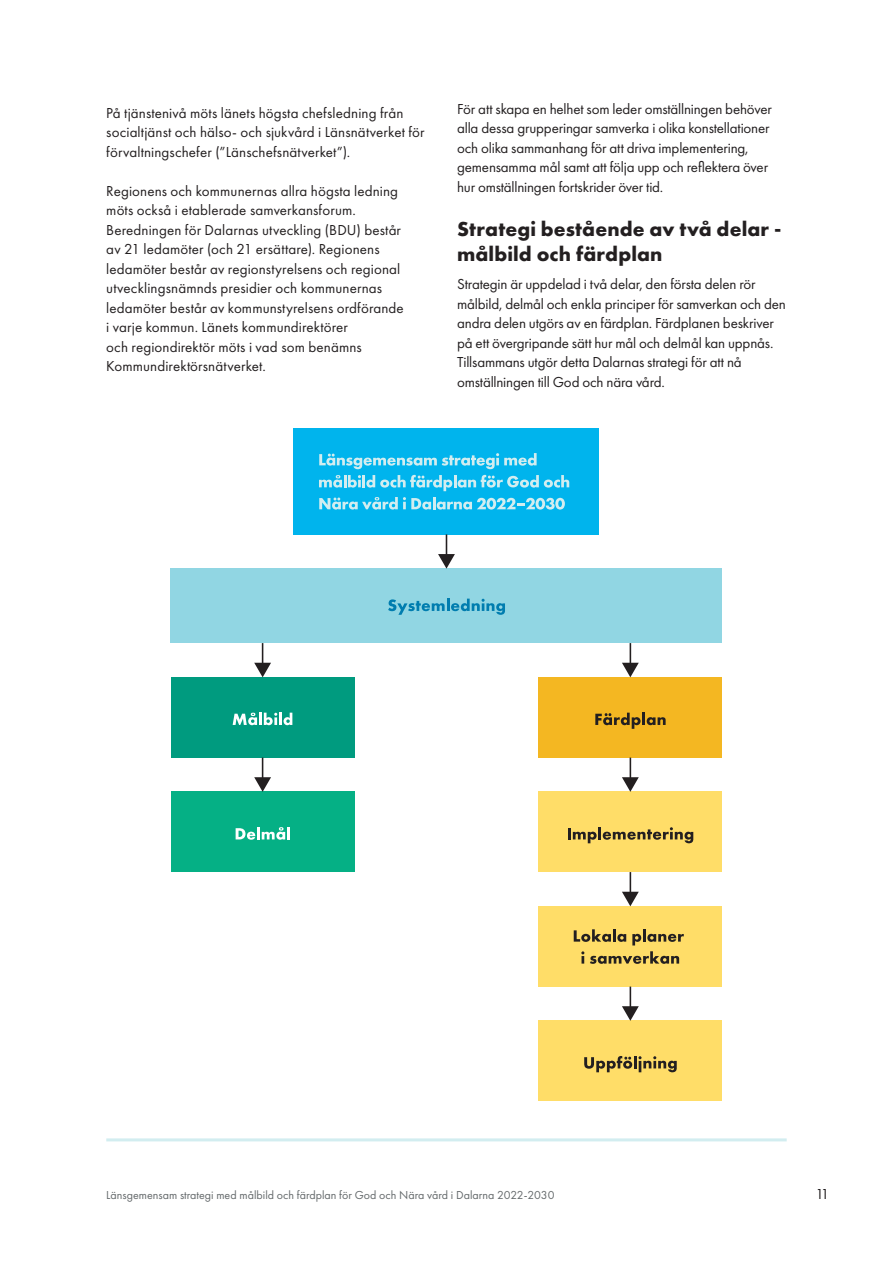
<style>
.page{position:relative;width:893px;height:1263px;background:#fff}
.page>*{position:absolute;margin:0;border:0;box-sizing:border-box;transform-origin:0 0}
.t1{font:700 21px/25.2px "Futura PT";letter-spacing:.005em;color:#231f20}
.t2{font:15px/19.5px "Futura PT";color:#231f20}
.t3{font:12px "Futura PT";color:#64696b}
</style>
<div class="page">
<hr style="left:106px;top:1138px;width:681px;height:3px;background:#d2edf0">
<div style="left:294px;top:428px;width:305px;height:106px;background:#00b4ed"></div>
<svg style="left:319px;top:453px;width:218px;height:16px"></svg>
<svg style="left:319px;top:475px;width:250px;height:16px"></svg>
<svg style="left:319px;top:497px;width:246px;height:13px"></svg>
<div style="left:171px;top:569px;width:551px;height:74px;background:#91d6e3"></div>
<svg style="left:388px;top:599px;width:117px;height:16px"></svg>
<div style="left:171px;top:677px;width:183px;height:80px;background:#009b7f"></div>
<svg style="left:233px;top:713px;width:59px;height:12px"></svg>
<div style="left:171px;top:792px;width:183px;height:80px;background:#05b085"></div>
<svg style="left:236px;top:827px;width:54px;height:13px"></svg>
<div style="left:539px;top:677px;width:183px;height:80px;background:#f4b722"></div>
<svg style="left:595px;top:713px;width:71px;height:16px"></svg>
<div style="left:539px;top:792px;width:183px;height:80px;background:#ffdd68"></div>
<svg style="left:568px;top:827px;width:125px;height:16px"></svg>
<div style="left:539px;top:906px;width:183px;height:80px;background:#ffdd68"></div>
<svg style="left:574px;top:929px;width:52px;height:13px"></svg>
<svg style="left:632px;top:929px;width:52px;height:16px"></svg>
<svg style="left:581px;top:951px;width:3px;height:12px"></svg>
<svg style="left:590px;top:951px;width:89px;height:13px"></svg>
<div style="left:539px;top:1021px;width:183px;height:80px;background:#ffdd68"></div>
<svg style="left:584px;top:1056px;width:93px;height:16px"></svg>
<svg style="left:254px;top:643px;width:17px;height:34px"></svg>
<svg style="left:254px;top:757px;width:17px;height:35px"></svg>
<svg style="left:622px;top:643px;width:17px;height:34px"></svg>
<svg style="left:622px;top:757px;width:17px;height:35px"></svg>
<svg style="left:622px;top:872px;width:17px;height:34px"></svg>
<svg style="left:622px;top:986px;width:17px;height:35px"></svg>
<svg style="left:438px;top:534px;width:17px;height:35px"></svg>
<p class="t2" style="left:106px;top:103px;width:320px">På tjänstenivå möts länets högsta chefsledning från socialtjänst och hälso- och sjukvård i Länsnätverket för förvaltningschefer (”Länschefsnätverket”).</p>
<p class="t2" style="left:106px;top:181px;width:299px">Regionens och kommunernas allra högsta ledning möts också i etablerade samverkansforum.<br>Beredningen för Dalarnas utveckling (BDU) består av 21 ledamöter (och 21 ersättare). Regionens ledamöter består av regionstyrelsens och regional utvecklingsnämnds presidier och kommunernas ledamöter består av kommunstyrelsens ordförande i varje kommun. Länets kommundirektörer<br>och regiondirektör möts i vad som benämns Kommundirektörsnätverket.</p>
<p class="t2" style="left:457px;top:99px;width:316px">För att skapa en helhet som leder omställningen behöver alla dessa grupperingar samverka i olika konstellationer och olika sammanhang för att driva implementering, gemensamma mål samt att följa upp och reflektera över hur omställningen fortskrider över tid.</p>
<h1 class="t1" style="left:457px;top:216px;width:326px">Strategi bestående av två delar - målbild och färdplan</h1>
<p class="t2" style="left:457px;top:275px;width:330px">Strategin är uppdelad i två delar, den första delen rör målbild, delmål och enkla principer för samverkan och den andra delen utgörs av en färdplan. Färdplanen beskriver på ett övergripande sätt hur mål och delmål kan uppnås.<br>Tillsammans utgör detta Dalarnas strategi för att nå omställningen till God och nära vård.</p>
<p class="t3" style="left:106px;top:1188px;width:450px">Länsgemensam strategi med målbild och färdplan för God och Nära vård i Dalarna 2022-2030</p>
<p class="t2" style="left:815px;top:1184px;width:15px">11</p>
</div>
